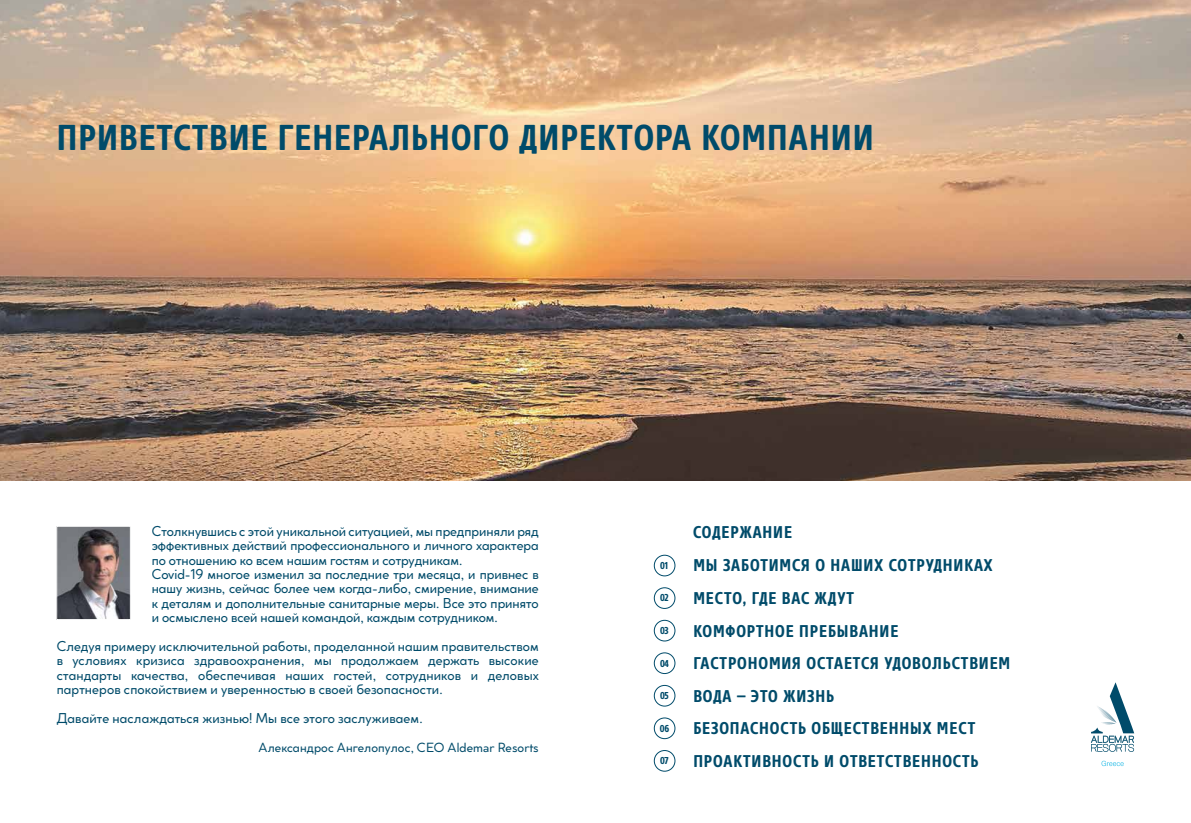
<style>
.page{position:relative;width:1191px;height:823px;background:#fff}
.page>*{position:absolute;margin:0;border:0;box-sizing:border-box;transform-origin:0 0}
.t1{font:700 35.9px "Core Sans NR67 Cn";letter-spacing:.03em;color:#004b6a}
.t2{font:700 17px/32.5px "Core Sans NR67 Cn";letter-spacing:.05em;color:#004b6a}
.t3{font:14px/14.4px "Cocogoose Classic";color:#004b6a}
.t4{font:13px "Cocogoose Classic";letter-spacing:.01em;color:#004b6a}
.t5{font:700 10px "Core Sans NR67 Cn";letter-spacing:-.07em;color:#004b6a}
</style>
<div class="page">
<img style="left:0;top:0;width:1191px;height:480px">
<div style="left:654px;top:554px;width:21px;height:21px;border:1px solid #004b6a;border-radius:50%"></div>
<div style="left:654px;top:587px;width:21px;height:21px;border:1px solid #004b6a;border-radius:50%"></div>
<div style="left:654px;top:619px;width:21px;height:21px;border:1px solid #004b6a;border-radius:50%"></div>
<div style="left:654px;top:652px;width:21px;height:21px;border:1px solid #004b6a;border-radius:50%"></div>
<div style="left:654px;top:685px;width:21px;height:20px;border:1px solid #004b6a;border-radius:50%"></div>
<div style="left:654px;top:717px;width:21px;height:21px;border:1px solid #004b6a;border-radius:50%"></div>
<div style="left:654px;top:750px;width:21px;height:20px;border:1px solid #004b6a;border-radius:50%"></div>
<svg style="left:1101px;top:760px;width:22px;height:5px"></svg>
<svg style="left:1091px;top:682px;width:43px;height:69px"></svg>
<img style="left:58px;top:527px;width:71px;height:90px">
<div style="left:56px;top:525px;width:75px;height:94px;border:1px solid #fff"></div>
<h1 class="t1" style="left:57px;top:114px;width:818px">ПРИВЕТСТВИЕ ГЕНЕРАЛЬНОГО ДИРЕКТОРА КОМПАНИИ</h1>
<p class="t3" style="left:152px;top:522px;width:388px">Столкнувшись с этой уникальной ситуацией, мы предприняли ряд эффективных действий профессионального и личного характера по отношению ко всем нашим гостям и сотрудникам.<br>Covid-19 многое изменил за последние три месяца, и привнес в нашу жизнь, сейчас более чем когда-либо, смирение, внимание к деталям и дополнительные санитарные меры. Все это принято и осмыслено всей нашей командой, каждым сотрудником.</p>
<p class="t3" style="left:57px;top:638px;width:483px;text-align:justify">Следуя примеру исключительной работы, проделанной нашим правительством в условиях кризиса здравоохранения, мы продолжаем держать высокие стандарты качества, обеспечивая наших гостей, сотрудников и деловых партнеров спокойствием и уверенностью в своей безопасности.</p>
<p class="t3" style="left:57px;top:710px;width:367px">Давайте наслаждаться жизнью! Мы все этого заслуживаем.</p>
<p class="t4" style="left:258px;top:737px;width:282px">Александрос Ангелопулос, CEO Aldemar Resorts</p>
<p class="t5" style="left:660px;top:558px;width:10px">01</p>
<p class="t5" style="left:660px;top:591px;width:10px">02</p>
<p class="t5" style="left:660px;top:623px;width:10px">03</p>
<p class="t5" style="left:660px;top:656px;width:10px">04</p>
<p class="t5" style="left:660px;top:688px;width:10px">05</p>
<p class="t5" style="left:660px;top:721px;width:11px">06</p>
<p class="t5" style="left:660px;top:753px;width:10px">07</p>
<p class="t2" style="left:693px;top:515px;width:101px">СОДЕРЖАНИЕ</p>
<p class="t2" style="left:693px;top:549px;width:318px">МЫ ЗАБОТИМСЯ О НАШИХ СОТРУДНИКАХ<br>МЕСТО, ГДЕ ВАС ЖДУТ<br>КОМФОРТНОЕ ПРЕБЫВАНИЕ<br>ГАСТРОНОМИЯ ОСТАЕТСЯ УДОВОЛЬСТВИЕМ<br>ВОДА – ЭТО ЖИЗНЬ<br>БЕЗОПАСНОСТЬ ОБЩЕСТВЕННЫХ МЕСТ<br>ПРОАКТИВНОСТЬ И ОТВЕТСТВЕННОСТЬ</p>
</div>
